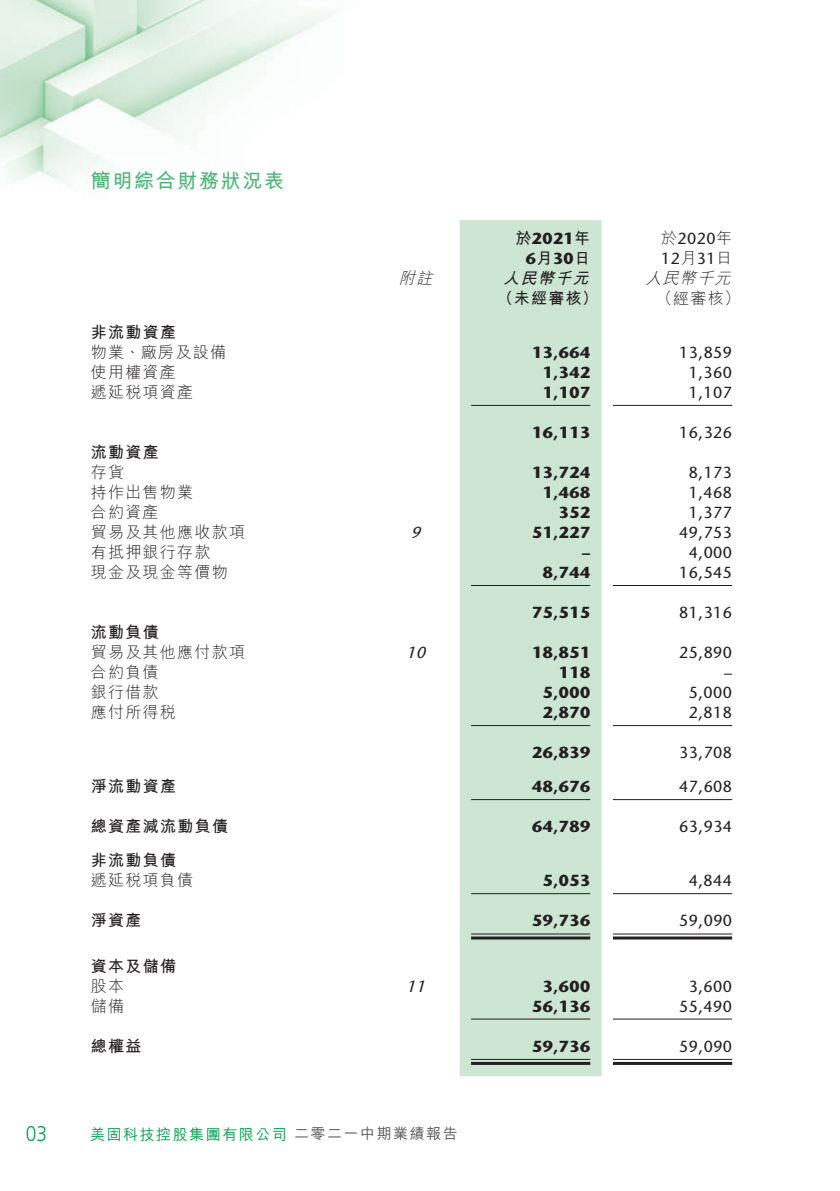
<style>
.page{position:relative;width:840px;height:1191px;background:#fff}
.page>*{position:absolute;margin:0;border:0;box-sizing:border-box;transform-origin:0 0}
.t1{font:300 21.4px "Frutiger LT Std";color:#00a24e;scale:.9 1}
.t2{font:700 20px "M Hei HK";letter-spacing:.08em;color:#4db678}
.t3{font:500 16px/20px "Stone Sans Std";letter-spacing:.03em;color:#231f20}
.t4{font:700 16px/20px "Stone Sans Std";letter-spacing:.03em;color:#231f20;text-align:right}
.t5{font:300 16px "M Hei HK";letter-spacing:.08em;color:#231f20}
.t6{font:700 16px/34px "M Hei HK";letter-spacing:.08em;color:#231f20}
.t7{font:italic 300 16px "M Hei HK";color:#231f20}
.t8{font:italic 700 16px "M Hei HK";color:#231f20}
.t9{font:italic 500 16px "Stone Sans Std";color:#231f20}
.t10{font:500 15px "M Hei HK";letter-spacing:.1em;color:#00a24e}
.t11{font:500 15px "M Hei HK";letter-spacing:.1em;color:#57585a}
.s1{font-family:"M Hei HK"}
.s2{font-family:"M Hei HK";font-weight:300}
</style>
<div class="page">
<img style="left:0;top:0;width:602px;height:323px">
<div style="left:459px;top:220px;width:142px;height:856px;background:#cde6d3"></div>
<hr style="left:471px;top:405px;width:119px;height:1px;background:#231f20">
<hr style="left:612px;top:405px;width:119px;height:1px;background:#231f20">
<hr style="left:471px;top:585px;width:119px;height:1px;background:#231f20">
<hr style="left:612px;top:585px;width:119px;height:1px;background:#231f20">
<hr style="left:471px;top:725px;width:119px;height:1px;background:#231f20">
<hr style="left:612px;top:725px;width:119px;height:1px;background:#231f20">
<hr style="left:471px;top:799px;width:119px;height:1px;background:#231f20">
<hr style="left:612px;top:799px;width:119px;height:1px;background:#231f20">
<hr style="left:471px;top:893px;width:119px;height:1px;background:#231f20">
<hr style="left:612px;top:893px;width:119px;height:1px;background:#231f20">
<hr style="left:471px;top:933px;width:119px;height:1px;background:#231f20">
<hr style="left:471px;top:936px;width:119px;height:3px;background:#231f20">
<hr style="left:612px;top:933px;width:119px;height:1px;background:#231f20">
<hr style="left:612px;top:936px;width:119px;height:3px;background:#231f20">
<hr style="left:471px;top:1018px;width:119px;height:1px;background:#231f20">
<hr style="left:612px;top:1018px;width:119px;height:1px;background:#231f20">
<hr style="left:471px;top:1059px;width:119px;height:1px;background:#231f20">
<hr style="left:471px;top:1062px;width:119px;height:3px;background:#231f20">
<hr style="left:612px;top:1059px;width:119px;height:1px;background:#231f20">
<hr style="left:612px;top:1062px;width:119px;height:3px;background:#231f20">
<h1 class="t1" style="left:26px;top:1121px;width:25px">03</h1>
<p class="t2" style="left:91px;top:166px;width:195px">簡明綜合財務狀況表</p>
<p class="t6" style="left:91px;top:314px;width:87px">非流動資產</p>
<p class="t5" style="left:91px;top:341px;width:137px">物業、廠房及設備</p>
<p class="t5" style="left:91px;top:361px;width:87px">使用權資產</p>
<p class="t5" style="left:91px;top:381px;width:104px">遞延稅項資產</p>
<p class="t6" style="left:91px;top:434px;width:69px">流動資產</p>
<p class="t5" style="left:91px;top:461px;width:35px">存貨</p>
<p class="t5" style="left:91px;top:481px;width:104px">持作出售物業</p>
<p class="t5" style="left:91px;top:501px;width:69px">合約資產</p>
<p class="t5" style="left:91px;top:521px;width:156px">貿易及其他應收款項</p>
<p class="t5" style="left:91px;top:541px;width:121px">有抵押銀行存款</p>
<p class="t5" style="left:91px;top:561px;width:138px">現金及現金等價物</p>
<p class="t6" style="left:91px;top:614px;width:69px">流動負債</p>
<p class="t5" style="left:91px;top:641px;width:156px">貿易及其他應付款項</p>
<p class="t5" style="left:91px;top:661px;width:69px">合約負債</p>
<p class="t5" style="left:91px;top:681px;width:69px">銀行借款</p>
<p class="t5" style="left:91px;top:701px;width:87px">應付所得稅</p>
<p class="t6" style="left:91px;top:768px;width:87px">淨流動資產</p>
<p class="t6" style="left:91px;top:808px;width:139px">總資產減流動負債非流動負債</p>
<p class="t5" style="left:91px;top:869px;width:104px">遞延稅項負債</p>
<p class="t6" style="left:91px;top:902px;width:52px">淨資產</p>
<p class="t6" style="left:91px;top:947px;width:87px">資本及儲備</p>
<p class="t5" style="left:91px;top:974px;width:35px">股本</p>
<p class="t5" style="left:91px;top:994px;width:35px">儲備</p>
<p class="t6" style="left:91px;top:1027px;width:52px">總權益</p>
<p class="t7" style="left:398px;top:267px;width:40px">附註</p>
<p class="t9" style="left:410px;top:523px;width:16px">9</p>
<p class="t9" style="left:406px;top:643px;width:25px">10</p>
<p class="t9" style="left:406px;top:976px;width:25px">11</p>
<p class="t10" style="left:90px;top:1123px;width:198px">美固科技控股集團有限公司</p>
<p class="t11" style="left:294px;top:1122px;width:165px">二零二一中期業績報告</p>
<p class="t4" style="left:515px;top:228px;width:76px"><span class="s1">於</span>2021<span class="s1">年<br></span>6<span class="s1">月</span>30<span class="s1">日</span></p>
<p class="t3" style="left:660px;top:228px;width:73px"><span class="s2">於</span>2020<span class="s2">年<br></span>12<span class="s2">月</span>31<span class="s2">日</span></p>
<p class="t7" style="left:645px;top:267px;width:92px">人民幣千元</p>
<p class="t8" style="left:503px;top:266px;width:92px">人民幣千元</p>
<p class="t6" style="left:497px;top:280px;width:102px">（未經審核）</p>
<p class="t5" style="left:656px;top:287px;width:85px">（經審核(</p>
<p class="t4" style="left:532px;top:342px;width:59px">13,664</p>
<p class="t3" style="left:679px;top:342px;width:54px">13,859</p>
<p class="t4" style="left:542px;top:362px;width:49px">1,342</p>
<p class="t3" style="left:688px;top:362px;width:45px">1,360</p>
<p class="t4" style="left:542px;top:382px;width:49px">1,107</p>
<p class="t3" style="left:688px;top:382px;width:45px">1,107</p>
<p class="t4" style="left:532px;top:422px;width:59px">16,113</p>
<p class="t3" style="left:679px;top:422px;width:54px">16,326</p>
<p class="t4" style="left:532px;top:462px;width:59px">13,724</p>
<p class="t3" style="left:688px;top:462px;width:45px">8,173</p>
<p class="t4" style="left:542px;top:482px;width:49px">1,468</p>
<p class="t3" style="left:688px;top:482px;width:45px">1,468</p>
<p class="t4" style="left:558px;top:502px;width:33px">352</p>
<p class="t3" style="left:688px;top:502px;width:45px">1,377</p>
<p class="t4" style="left:532px;top:522px;width:59px">51,227</p>
<p class="t3" style="left:679px;top:522px;width:54px">49,753</p>
<p class="t4" style="left:582px;top:542px;width:9px">–</p>
<p class="t3" style="left:688px;top:542px;width:45px">4,000</p>
<p class="t4" style="left:542px;top:562px;width:49px">8,744</p>
<p class="t3" style="left:679px;top:562px;width:54px">16,545</p>
<p class="t4" style="left:532px;top:602px;width:59px">75,515</p>
<p class="t3" style="left:679px;top:602px;width:54px">81,316</p>
<p class="t4" style="left:532px;top:642px;width:59px">18,851</p>
<p class="t3" style="left:679px;top:642px;width:54px">25,890</p>
<p class="t4" style="left:558px;top:662px;width:33px">118</p>
<p class="t3" style="left:723px;top:662px;width:9px">–</p>
<p class="t4" style="left:542px;top:682px;width:49px">5,000</p>
<p class="t3" style="left:688px;top:682px;width:45px">5,000</p>
<p class="t4" style="left:542px;top:702px;width:49px">2,870</p>
<p class="t3" style="left:688px;top:702px;width:45px">2,818</p>
<p class="t4" style="left:532px;top:742px;width:59px">26,839</p>
<p class="t3" style="left:679px;top:742px;width:54px">33,708</p>
<p class="t4" style="left:532px;top:776px;width:59px">48,676</p>
<p class="t3" style="left:679px;top:776px;width:54px">47,608</p>
<p class="t4" style="left:532px;top:816px;width:59px">64,789</p>
<p class="t3" style="left:679px;top:816px;width:54px">63,934</p>
<p class="t4" style="left:542px;top:870px;width:49px">5,053</p>
<p class="t3" style="left:688px;top:870px;width:45px">4,844</p>
<p class="t4" style="left:532px;top:910px;width:59px">59,736</p>
<p class="t3" style="left:679px;top:910px;width:54px">59,090</p>
<p class="t4" style="left:542px;top:976px;width:49px">3,600</p>
<p class="t3" style="left:688px;top:976px;width:45px">3,600</p>
<p class="t4" style="left:532px;top:996px;width:59px">56,136</p>
<p class="t3" style="left:679px;top:996px;width:54px">55,490</p>
<p class="t4" style="left:532px;top:1036px;width:59px">59,736</p>
<p class="t3" style="left:679px;top:1036px;width:54px">59,090</p>
</div>
